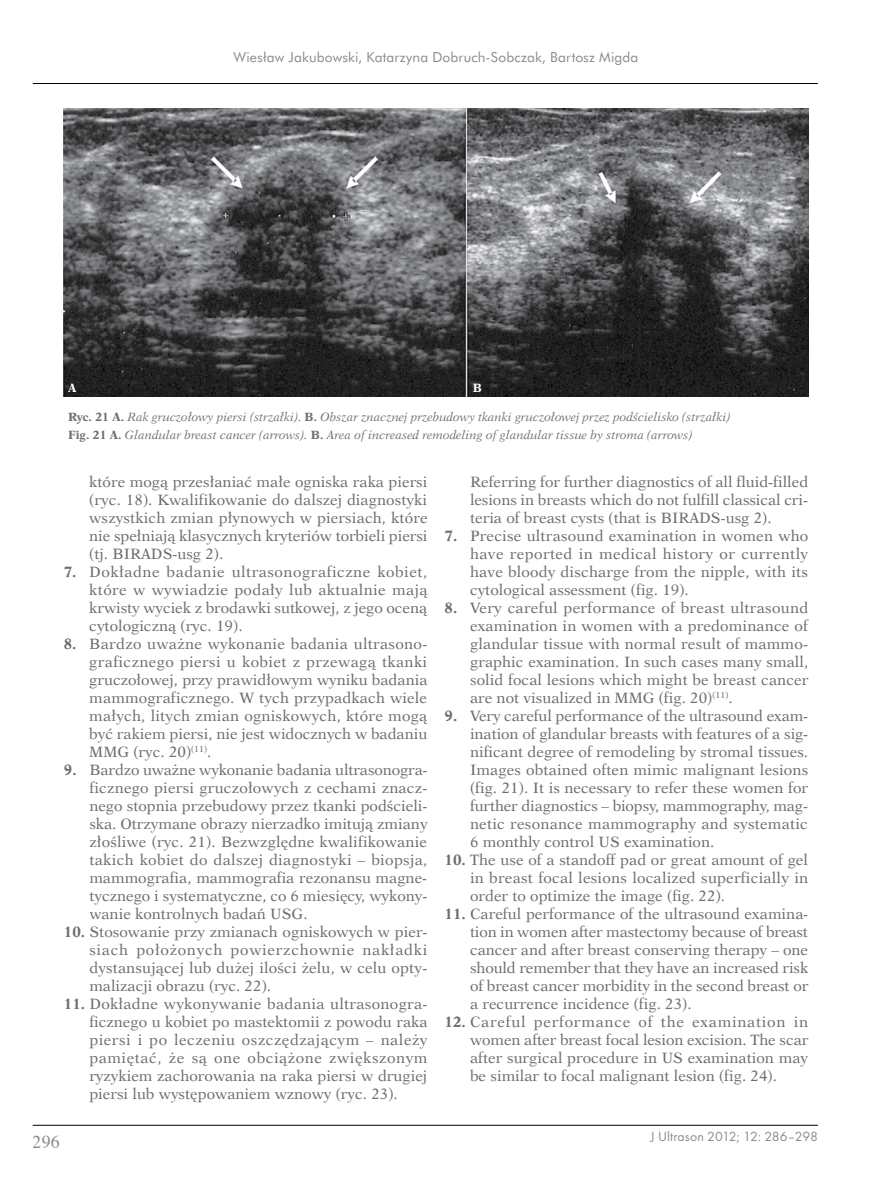
<style>
.page{position:relative;width:872px;height:1191px;background:#fff}
.page>*{position:absolute;margin:0;border:0;box-sizing:border-box;transform-origin:0 0}
.t1{font:18px "Times";color:#6d6e71}
.t2{font:15px/18px "Dutch 823 EU";color:#6d6e71;text-align:justify}
.t3{font:13.8px "Futura PL";letter-spacing:.01em;color:#6d6e71}
.t4{font:13.8px "Pfutura";letter-spacing:-.005em;color:#6d6e71}
.t5{font:italic 12px/18.6px "Dutch 823 EU";color:#6d6e71}
.t6{font:700 12px "Dutch 823 EU";color:#fff}
.s1{font-weight:700;font-style:normal}
.s2{font-weight:700}
</style>
<div class="page">
<hr style="left:33px;top:1125px;width:785px;height:1px;background:#000">
<hr style="left:33px;top:83px;width:785px;height:1px;background:#000">
<img style="left:64px;top:108px;width:744px;height:288px">
<p class="t3" style="left:233px;top:49px;width:406px">Wiesław Jakubowski, Katarzyna Dobruch‑Sobczak, Bartosz Migda</p>
<p class="t6" style="left:68px;top:381px;width:10px">A</p>
<p class="t6" style="left:473px;top:381px;width:11px">B</p>
<p class="t5" style="left:68px;top:407px;width:664px"><span class="s1">Ryc. 21 A.</span> Rak gruczołowy piersi (strzałki). <span class="s1">B.</span> Obszar znacznej przebudowy tkanki gruczołowej przez podścielisko (strzałki)<br><span class="s1">Fig. 21 A.</span> Glandular breast cancer (arrows). <span class="s1">B.</span> Area of increased remodeling of glandular tissue by stroma (arrows)</p>
<p class="t2" style="left:89px;top:472px;width:340px">które mogą przesłaniać małe ogniska raka piersi (ryc. 18). Kwalifikowanie do dalszej diagnostyki wszystkich zmian płynowych w piersiach, które nie spełniają klasycznych kryteriów torbieli piersi (tj. BIRADS‑usg 2).</p>
<p class="t2" style="left:89px;top:562px;width:340px;text-indent:-26px"><span class="s2">7.</span> Dokładne badanie ultrasonograficzne kobiet, które w wywiadzie podały lub aktualnie mają krwisty wyciek z brodawki sutkowej, z jego oceną cytologiczną (ryc. 19).</p>
<p class="t2" style="left:89px;top:634px;width:340px;text-indent:-26px"><span class="s2">8.</span> Bardzo uważne wykonanie badania ultrasono‑ graficznego piersi u kobiet z przewagą tkanki gruczołowej, przy prawidłowym wyniku badania mammograficznego. W tych przypadkach wiele małych, litych zmian ogniskowych, które mogą być rakiem piersi, nie jest widocznych w badaniu MMG (ryc. 20)<sup>(11)</sup>.</p>
<p class="t2" style="left:89px;top:760px;width:340px;text-indent:-26px"><span class="s2">9.</span> Bardzo uważne wykonanie badania ultrasonogra‑ ficznego piersi gruczołowych z cechami znacz‑ nego stopnia przebudowy przez tkanki podścieli‑ ska. Otrzymane obrazy nierzadko imitują zmiany złośliwe (ryc. 21). Bezwzględne kwalifikowanie takich kobiet do dalszej diagnostyki – biopsja, mammografia, mammografia rezonansu magne‑ tycznego i systematyczne, co 6 miesięcy, wykony‑ wanie kontrolnych badań USG.</p>
<p class="t2" style="left:89px;top:922px;width:340px;text-indent:-26px"><span class="s2">10.</span> Stosowanie przy zmianach ogniskowych w pier‑ siach położonych powierzchownie nakładki dystansującej lub dużej ilości żelu, w celu opty‑ malizacji obrazu (ryc. 22).</p>
<p class="t2" style="left:89px;top:994px;width:340px;text-indent:-26px"><span class="s2">11.</span> Dokładne wykonywanie badania ultrasonogra‑ ficznego u kobiet po mastektomii z powodu raka piersi i po leczeniu oszczędzającym – należy pamiętać, że są one obciążone zwiększonym ryzykiem zachorowania na raka piersi w drugiej piersi lub występowaniem wznowy (ryc. 23).</p>
<p class="t2" style="left:470px;top:472px;width:340px">Referring for further diagnostics of all fluid‑filled lesions in breasts which do not fulfill classical cri‑ teria of breast cysts (that is BIRADS‑usg 2).</p>
<p class="t2" style="left:470px;top:526px;width:340px;text-indent:-26px"><span class="s2">7.</span> Precise ultrasound examination in women who have reported in medical history or currently have bloody discharge from the nipple, with its cytological assessment (fig. 19).</p>
<p class="t2" style="left:470px;top:598px;width:340px;text-indent:-26px"><span class="s2">8.</span> Very careful performance of breast ultrasound examination in women with a predominance of glandular tissue with normal result of mammo‑ graphic examination. In such cases many small, solid focal lesions which might be breast cancer are not visualized in MMG (fig. 20)<sup>(11)</sup>.</p>
<p class="t2" style="left:470px;top:706px;width:340px;text-indent:-26px"><span class="s2">9.</span> Very careful performance of the ultrasound exam‑ ination of glandular breasts with features of a sig‑ nificant degree of remodeling by stromal tissues.<br>Images obtained often mimic malignant lesions (fig. 21). It is necessary to refer these women for further diagnostics – biopsy, mammography, mag‑ netic resonance mammography and systematic 6 monthly control US examination.</p>
<p class="t2" style="left:470px;top:850px;width:340px;text-indent:-26px"><span class="s2">10.</span> The use of a standoff pad or great amount of gel in breast focal lesions localized superficially in order to optimize the image (fig. 22).</p>
<p class="t2" style="left:470px;top:904px;width:340px;text-indent:-26px"><span class="s2">11.</span> Careful performance of the ultrasound examina‑ tion in women after mastectomy because of breast cancer and after breast conserving therapy – one should remember that they have an increased risk of breast cancer morbidity in the second breast or a recurrence incidence (fig. 23).</p>
<p class="t2" style="left:470px;top:1012px;width:340px;text-indent:-26px"><span class="s2">12.</span> Careful performance of the examination in women after breast focal lesion excision. The scar after surgical procedure in US examination may be similar to focal malignant lesion (fig. 24).</p>
<p class="t1" style="left:33px;top:1125px;width:28px">296</p>
<p class="t4" style="left:650px;top:1128px;width:169px">J Ultrason 2012; 12: 286–298</p>
</div>
